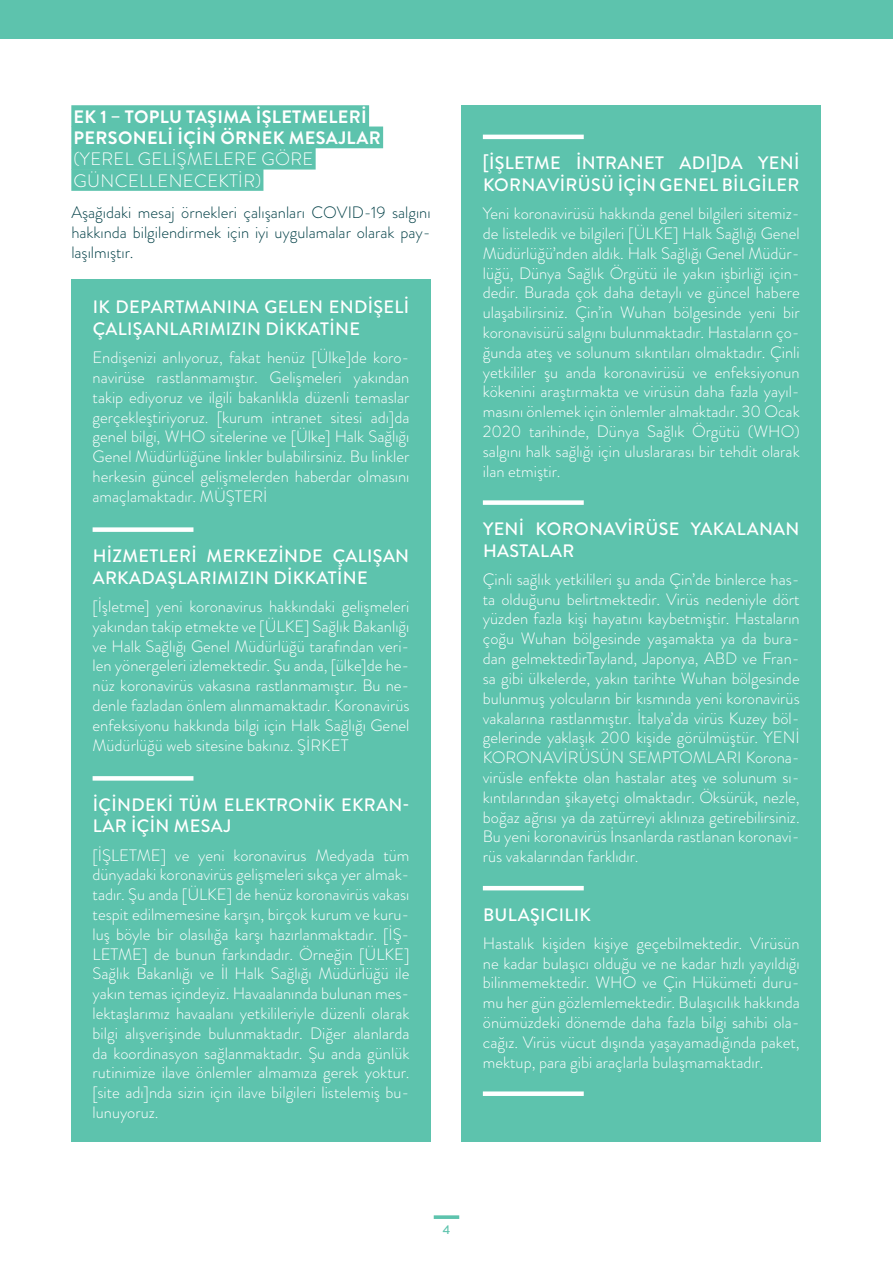
<style>
.page{position:relative;width:893px;height:1263px;background:#fff}
.page>*{position:absolute;margin:0;border:0;box-sizing:border-box;transform-origin:0 0}
._2_Body_text_in_box{font:500 18px/21.6px "Brandon Grotesque";letter-spacing:.02em;color:#fff}
._2_CLASSIC_TITLE{font:700 18px "Brandon Grotesque";letter-spacing:.02em;color:#fff}
._2_CLASSIC_TITLE-2{font:300 18px "Brandon Grotesque";letter-spacing:.02em;color:#fff}
._2_Body_text_in_box-2{font:300 16.5px/19.8px "Brandon Grotesque";color:#fff;text-align:justify}
._3_BODY_TEXT{font:300 16.5px/19.8px "Brandon Grotesque";color:#003f46;text-align:justify}
.t1{font:500 12.6px "Brandon Grotesque";color:#5dc3ad}
</style>
<div class="page">
<svg style="left:434px;top:1215px;width:25px;height:4px"></svg>
<div style="left:0;top:0;width:893px;height:39px;background:#5dc3ad"></div>
<div style="left:71px;top:279px;width:360px;height:863px;background:#5dc3ad"></div>
<div style="left:93px;top:527px;width:100px;height:5px;background:#fff"></div>
<div style="left:93px;top:776px;width:100px;height:5px;background:#fff"></div>
<div style="left:462px;top:105px;width:359px;height:1037px;background:#5dc3ad"></div>
<hr style="left:483px;top:135px;width:101px;height:4px;background:#fff">
<div style="left:483px;top:500px;width:101px;height:5px;background:#fff"></div>
<hr style="left:483px;top:886px;width:101px;height:4px;background:#fff">
<div style="left:483px;top:1091px;width:101px;height:5px;background:#fff"></div>
<div style="left:71px;top:105px;width:298px;height:22px;background:#5dc3ad"></div>
<div style="left:71px;top:127px;width:312px;height:21px;background:#5dc3ad"></div>
<div style="left:71px;top:148px;width:245px;height:22px;background:#5dc3ad"></div>
<div style="left:71px;top:169px;width:192px;height:22px;background:#5dc3ad"></div>
<p class="_2_CLASSIC_TITLE" style="left:74px;top:104px;width:295px">EK 1 – TOPLU TAŞIMA İŞLETMELERİ</p>
<p class="_2_CLASSIC_TITLE" style="left:74px;top:125px;width:309px">PERSONELİ İÇİN ÖRNEK MESAJLAR</p>
<p class="_2_CLASSIC_TITLE-2" style="left:73px;top:147px;width:241px">(YEREL GELİŞMELERE GÖRE</p>
<p class="_2_CLASSIC_TITLE-2" style="left:74px;top:168px;width:189px">GÜNCELLENECEKTİR)</p>
<p class="_3_BODY_TEXT" style="left:71px;top:203px;width:361px">Aşağıdaki mesaj örnekleri çalışanları COVID-19 salgını hakkında bilgilendirmek için iyi uygulamalar olarak pay&shy;laşılmıştır.</p>
<p class="_2_Body_text_in_box" style="left:93px;top:297px;width:318px">IK DEPARTMANINA GELEN ENDİŞELİ<br>ÇALIŞANLARIMIZIN DİKKATİNE</p>
<p class="_2_Body_text_in_box-2" style="left:93px;top:348px;width:318px">Endişenizi anlıyoruz, fakat henüz [Ülke]de koro&shy;navirüse rastlanmamıştır. Gelişmeleri yakından takip ediyoruz ve ilgili bakanlıkla düzenli temaslar gerçekleştiriyoruz. [kurum intranet sitesi adı]da genel bilgi, WHO sitelerine ve [Ülke] Halk Sağlığı Genel Müdürlüğüne linkler bulabilirsiniz. Bu linkler herkesin güncel gelişmelerden haberdar olmasını amaçlamaktadır. MÜŞTERİ</p>
<p class="_2_Body_text_in_box" style="left:93px;top:545px;width:318px">HİZMETLERİ MERKEZİNDE ÇALIŞAN<br>ARKADAŞLARIMIZIN DİKKATİNE</p>
<p class="_2_Body_text_in_box-2" style="left:93px;top:596px;width:318px">[İşletme] yeni koronavirus hakkındaki gelişmeleri yakından takip etmekte ve [ÜLKE] Sağlık Bakanlığı ve Halk Sağlığı Genel Müdürlüğü tarafından veri&shy;len yönergeleri izlemektedir. Şu anda, [ülke]de he&shy;nüz koronavirüs vakasına rastlanmamıştır. Bu ne&shy;denle fazladan önlem alınmamaktadır. Koronavirüs enfeksiyonu hakkında bilgi için Halk Sağlığı Genel Müdürlüğü web sitesine bakınız. ŞİRKET</p>
<p class="_2_Body_text_in_box" style="left:93px;top:794px;width:318px">İÇİNDEKİ TÜM ELEKTRONİK EKRAN-<br>LAR İÇİN MESAJ</p>
<p class="_2_Body_text_in_box-2" style="left:93px;top:845px;width:318px">[İŞLETME] ve yeni koronavirus Medyada tüm dünyadaki koronavirüs gelişmeleri sıkça yer almak&shy;tadır. Şu anda [ÜLKE] de henüz koronavirüs vakası tespit edilmemesine karşın, birçok kurum ve kuru&shy;luş böyle bir olasılığa karşı hazırlanmaktadır. [İŞ-LETME] de bunun farkındadır. Örneğin [ÜLKE] Sağlık Bakanlığı ve İl Halk Sağlığı Müdürlüğü ile yakın temas içindeyiz. Havaalanında bulunan mes&shy;lektaşlarımız havaalanı yetkilileriyle düzenli olarak bilgi alışverişinde bulunmaktadır. Diğer alanlarda da koordinasyon sağlanmaktadır. Şu anda günlük rutinimize ilave önlemler almamıza gerek yoktur. [site adı]nda sizin için ilave bilgileri listelemiş bu&shy;lunuyoruz.</p>
<p class="_2_Body_text_in_box" style="left:483px;top:153px;width:318px">[İŞLETME İNTRANET ADI]DA YENİ<br>KORNAVİRÜSÜ İÇİN GENEL BİLGİLER</p>
<p class="_2_Body_text_in_box-2" style="left:483px;top:204px;width:318px">Yeni koronavirüsü hakkında genel bilgileri sitemiz&shy;de listeledik ve bilgileri [ÜLKE] Halk Sağlığı Genel Müdürlüğü’nden aldık. Halk Sağlığı Genel Müdür&shy;lüğü, Dünya Sağlık Örgütü ile yakın işbirliği için&shy;dedir. Burada çok daha detaylı ve güncel habere ulaşabilirsiniz. Çin’in Wuhan bölgesinde yeni bir koronavisürü salgını bulunmaktadır. Hastaların ço&shy;ğunda ateş ve solunum sıkıntıları olmaktadır. Çinli yetkililer şu anda koronavirüsü ve enfeksiyonun kökenini araştırmakta ve virüsün daha fazla yayıl&shy;masını önlemek için önlemler almaktadır. 30 Ocak 2020 tarihinde, Dünya Sağlık Örgütü (WHO) salgını halk sağlığı için uluslararası bir tehdit olarak ilan etmiştir.</p>
<p class="_2_Body_text_in_box" style="left:483px;top:518px;width:318px">YENİ KORONAVİRÜSE YAKALANAN<br>HASTALAR</p>
<p class="_2_Body_text_in_box-2" style="left:483px;top:569px;width:318px">Çinli sağlık yetkilileri şu anda Çin’de binlerce has&shy;ta olduğunu belirtmektedir. Virüs nedeniyle dört yüzden fazla kişi hayatını kaybetmiştir. Hastaların çoğu Wuhan bölgesinde yaşamakta ya da bura&shy;dan gelmektedirTayland, Japonya, ABD ve Fran&shy;sa gibi ülkelerde, yakın tarihte Wuhan bölgesinde bulunmuş yolcuların bir kısmında yeni koronavirüs vakalarına rastlanmıştır. İtalya’da virüs Kuzey böl&shy;gelerinde yaklaşık 200 kişide görülmüştür. YENİ KORONAVİRÜSÜN SEMPTOMLARI Korona&shy;virüsle enfekte olan hastalar ateş ve solunum sı&shy;kıntılarından şikayetçi olmaktadır. Öksürük, nezle, boğaz ağrısı ya da zatürreyi aklınıza getirebilirsiniz.<br>Bu yeni koronavirüs İnsanlarda rastlanan koronavi&shy;rüs vakalarından farklıdır.</p>
<p class="_2_Body_text_in_box" style="left:483px;top:904px;width:109px">BULAŞICILIK</p>
<p class="_2_Body_text_in_box-2" style="left:483px;top:933px;width:318px">Hastalık kişiden kişiye geçebilmektedir. Virüsün ne kadar bulaşıcı olduğu ve ne kadar hızlı yayıldığı bilinmemektedir. WHO ve Çin Hükümeti duru&shy;mu her gün gözlemlemektedir. Bulaşıcılık hakkında önümüzdeki dönemde daha fazla bilgi sahibi ola&shy;cağız. Virüs vücut dışında yaşayamadığında paket, mektup, para gibi araçlarla bulaşmamaktadır.</p>
<p class="t1" style="left:443px;top:1221px;width:9px">4</p>
</div>
